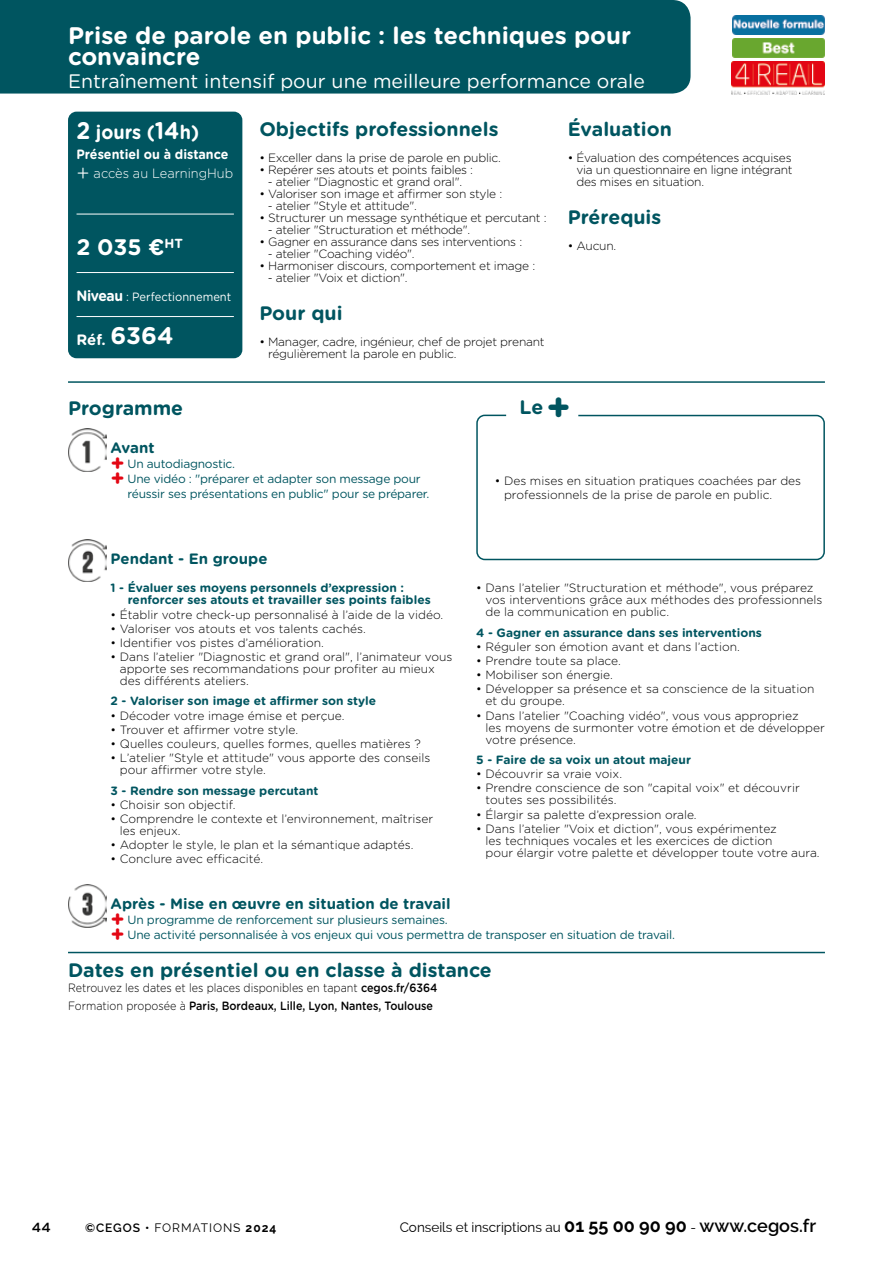
<style>
.page{position:relative;width:893px;height:1263px;background:#fff}
.page>*{position:absolute;margin:0;border:0;box-sizing:border-box;transform-origin:0 0}
.t1{font:700 24px/21px "Gotham Rounded";color:#fff}
.t2{font:700 22.5px "Gotham Rounded";color:#fff}
.t3{font:700 19.5px "Gotham Rounded";color:#005560}
.t4{font:19.5px "Gotham Rounded";color:#fff}
.t5{font:700 19.5px "Gotham Rounded";color:#fff;scale:.93 1}
.t6{font:700 15px "Gotham Rounded";color:#005560}
.t7{font:700 15px "Gotham Rounded";color:#fff}
.t8{font:13.5px "Raleway";color:#000}
.t9{font:700 13.5px/19.5px "Gotham Rounded";color:#fff;scale:.93 1}
.t10{font:500 13.5px "Ryker";color:#000}
.t11{font:300 12px/12px "Gotham Rounded";color:#000}
.t12{font:300 12px/12px "Gotham Rounded";letter-spacing:-.02em;color:#000}
.t13{font:12px/15px "Gotham Rounded";letter-spacing:-.02em;color:#005560}
.t14{font:700 12px/12px "Gotham Rounded";color:#005560}
.t15{font:300 12px/17.7px "Gotham Rounded";color:#000;scale:.9 1}
.t16{font:12px "Gotham Rounded";color:#fff;scale:.93 1}
.t17{font:12px "Raleway";letter-spacing:.08em;color:#000}
.s1{font-size:24px}
.s2{font-weight:300;font-size:22.5px}
.s3{font-weight:300}
.s4{font-weight:700;font-size:15px}
.s5{font-size:39px}
.s6{font-weight:700;font-size:22.5px;color:#e30613}
.s7{font-weight:500}
.s8{font-weight:600}
.s9{font-weight:700}
.s10{font-weight:700;font-size:18px}
.s11{font-weight:600;font-size:18px}
</style>
<div class="page">
<div style="left:68px;top:112px;width:174px;height:246px;background:#005560;border-radius:9px"></div>
<hr style="left:77px;top:214px;width:157px;height:1px;background:#fff">
<hr style="left:77px;top:272px;width:157px;height:1px;background:#fff">
<hr style="left:77px;top:316px;width:157px;height:1px;background:#fff">
<img style="left:731px;top:62px;width:94px;height:32px">
<div style="left:0;top:0;width:691px;height:94px;background:#005560"></div>
<hr style="left:68px;top:381px;width:757px;height:2px;background:#005560">
<div style="left:476px;top:415px;width:349px;height:145px;border:2px solid #005560;border-radius:8px"></div>
<img style="left:68px;top:429px;width:38px;height:42px">
<img style="left:68px;top:539px;width:38px;height:42px">
<img style="left:68px;top:884px;width:38px;height:43px">
<img style="left:732px;top:38px;width:92px;height:19px">
<img style="left:732px;top:15px;width:92px;height:19px">
<hr style="left:68px;top:952px;width:757px;height:1px;background:#005560">
<h1 class="t1" style="left:68px;top:24px;width:565px">Prise de parole en public : les techniques pour convaincre</h1>
<h3 class="t4" style="left:68px;top:68px;width:578px">Entraînement intensif pour une meilleure performance orale</h3>
<h3 class="t5" style="left:77px;top:118px;width:133px"><span class="s1">2</span> jours (<span class="s1">14</span>h)</h3>
<p class="t9" style="left:77px;top:144px;width:170px">Présentiel ou à distance <span class="s2">+</span> <span class="s3">accès au LearningHub</span></p>
<h2 class="t2" style="left:77px;top:231px;width:108px">2 035 €<sup>HT</sup></h2>
<p class="t16" style="left:77px;top:289px;width:168px"><span class="s4">Niveau</span> : Perfectionnement</p>
<p class="t7" style="left:77px;top:328px;width:98px">Réf. <span class="s1">6364</span></p>
<h3 class="t3" style="left:68px;top:393px;width:117px">Programme</h3>
<h3 class="t3" style="left:259px;top:115px;width:241px">Objectifs professionnels</h3>
<p class="t12" style="left:259px;top:151px;width:243px">• Exceller dans la prise de parole en public.</p>
<p class="t12" style="left:259px;top:163px;width:215px">• Repérer ses atouts et points faibles :</p>
<p class="t12" style="left:268px;top:175px;width:196px">- atelier "Diagnostic et grand oral".</p>
<p class="t12" style="left:259px;top:187px;width:244px">• Valoriser son image et affirmer son style :</p>
<p class="t12" style="left:268px;top:199px;width:150px">- atelier "Style et attitude".</p>
<p class="t12" style="left:259px;top:211px;width:289px">• Structurer un message synthétique et percutant :</p>
<p class="t12" style="left:268px;top:223px;width:204px">- atelier "Structuration et méthode".</p>
<p class="t12" style="left:259px;top:235px;width:264px">• Gagner en assurance dans ses interventions :</p>
<p class="t12" style="left:268px;top:247px;width:148px">- atelier "Coaching vidéo".</p>
<p class="t12" style="left:259px;top:259px;width:277px">• Harmoniser discours, comportement et image :</p>
<p class="t12" style="left:268px;top:271px;width:141px">- atelier "Voix et diction".</p>
<h3 class="t3" style="left:259px;top:299px;width:85px">Pour qui</h3>
<p class="t12" style="left:268px;top:335px;width:278px;text-indent:-9px">• Manager, cadre, ingénieur, chef de projet prenant régulièrement la parole en public.</p>
<h3 class="t3" style="left:568px;top:115px;width:106px">Évaluation</h3>
<p class="t11" style="left:576px;top:151px;width:218px;text-align:justify;text-indent:-9px">• Évaluation des compétences acquises via un questionnaire en ligne intégrant des mises en situation.</p>
<h3 class="t3" style="left:568px;top:203px;width:95px">Prérequis</h3>
<p class="t11" style="left:568px;top:239px;width:50px">• Aucun.</p>
<h3 class="t3" style="left:520px;top:393px;width:53px">Le<span class="s5">+</span></h3>
<p class="t6" style="left:111px;top:437px;width:45px">Avant</p>
<p class="t13" style="left:111px;top:456px;width:126px"><span class="s6">+</span> Un autodiagnostic.</p>
<p class="t13" style="left:111px;top:471px;width:312px"><span class="s6">+</span> Une vidéo : "préparer et adapter son message pour</p>
<p class="t13" style="left:128px;top:486px;width:303px">réussir ses présentations en public" pour se préparer.</p>
<p class="t6" style="left:111px;top:547px;width:158px">Pendant - En groupe</p>
<p class="t14" style="left:128px;top:582px;width:304px;text-indent:-17px">1 - Évaluer ses moyens personnels d’expression : renforcer ses atouts et travailler ses points faibles</p>
<p class="t11" style="left:111px;top:608px;width:334px">• Établir votre check-up personnalisé à l’aide de la vidéo.</p>
<p class="t11" style="left:111px;top:622px;width:257px">• Valoriser vos atouts et vos talents cachés.</p>
<p class="t11" style="left:111px;top:636px;width:215px">• Identifier vos pistes d’amélioration.</p>
<p class="t11" style="left:120px;top:650px;width:334px;text-indent:-9px">• Dans l’atelier "Diagnostic et grand oral", l’animateur vous apporte ses recommandations pour profiter au mieux des différents ateliers.</p>
<p class="t14" style="left:111px;top:695px;width:267px">2 - Valoriser son image et affirmer son style</p>
<p class="t11" style="left:111px;top:709px;width:236px">• Décoder votre image émise et perçue.</p>
<p class="t11" style="left:111px;top:723px;width:189px">• Trouver et affirmer votre style.</p>
<p class="t11" style="left:111px;top:737px;width:312px">• Quelles couleurs, quelles formes, quelles matières ?</p>
<p class="t11" style="left:120px;top:751px;width:312px;text-indent:-9px">• L’atelier "Style et attitude" vous apporte des conseils pour affirmer votre style.</p>
<p class="t14" style="left:111px;top:784px;width:209px">3 - Rendre son message percutant</p>
<p class="t11" style="left:111px;top:798px;width:126px">• Choisir son objectif.</p>
<p class="t11" style="left:120px;top:812px;width:315px;text-indent:-9px">• Comprendre le contexte et l’environnement, maîtriser les enjeux.</p>
<p class="t11" style="left:111px;top:838px;width:304px">• Adopter le style, le plan et la sémantique adaptés.</p>
<p class="t11" style="left:111px;top:852px;width:154px">• Conclure avec efficacité.</p>
<p class="t11" style="left:504px;top:474px;width:299px;line-height:13.5px;text-indent:-9px">• Des mises en situation pratiques coachées par des professionnels de la prise de parole en public.</p>
<p class="t11" style="left:485px;top:582px;width:339px;text-indent:-9px">• Dans l’atelier "Structuration et méthode", vous préparez vos interventions grâce aux méthodes des professionnels de la communication en public.</p>
<p class="t14" style="left:476px;top:626px;width:287px">4 - Gagner en assurance dans ses interventions</p>
<p class="t11" style="left:476px;top:640px;width:265px">• Réguler son émotion avant et dans l’action.</p>
<p class="t11" style="left:476px;top:654px;width:146px">• Prendre toute sa place.</p>
<p class="t11" style="left:476px;top:668px;width:138px">• Mobiliser son énergie.</p>
<p class="t11" style="left:485px;top:683px;width:330px;text-indent:-9px">• Développer sa présence et sa conscience de la situation et du groupe.</p>
<p class="t11" style="left:485px;top:709px;width:341px;text-indent:-9px">• Dans l’atelier "Coaching vidéo", vous vous appropriez<br>les moyens de surmonter votre émotion et de développer votre présence.</p>
<p class="t14" style="left:476px;top:753px;width:216px">5 - Faire de sa voix un atout majeur</p>
<p class="t11" style="left:476px;top:767px;width:147px">• Découvrir sa vraie voix.</p>
<p class="t11" style="left:485px;top:781px;width:316px;text-indent:-9px">• Prendre conscience de son "capital voix" et découvrir toutes ses possibilités.</p>
<p class="t11" style="left:476px;top:808px;width:222px">• Élargir sa palette d’expression orale.</p>
<p class="t11" style="left:485px;top:822px;width:336px;text-indent:-9px">• Dans l’atelier "Voix et diction", vous expérimentez<br>les techniques vocales et les exercices de diction<br>pour élargir votre palette et développer toute votre aura.</p>
<p class="t6" style="left:111px;top:893px;width:341px">Après - Mise en œuvre en situation de travail</p>
<p class="t13" style="left:111px;top:912px;width:566px"><span class="s6">+</span> Un programme de renforcement sur plusieurs semaines.<br><span class="s6">+</span> Une activité personnalisée à vos enjeux qui vous permettra de transposer en situation de travail.</p>
<h3 class="t3" style="left:68px;top:955px;width:425px">Dates en présentiel ou en classe à distance</h3>
<p class="t15" style="left:68px;top:978px;width:412px">Retrouvez les dates et les places disponibles en tapant <span class="s7">cegos.fr/6364<br></span>Formation proposée à <span class="s7">Paris, Bordeaux, Lille, Lyon, Nantes, Toulouse</span></p>
<p class="t10" style="left:31px;top:1219px;width:21px">44</p>
<p class="t17" style="left:85px;top:1221px;width:193px"><span class="s8">©CEGOS •</span> FORMATIONS <span class="s9">2024</span></p>
<p class="t8" style="left:400px;top:1219px;width:418px">Conseils et inscriptions au <span class="s10">01 55 00 90 90</span> - <span class="s11">www.cegos.fr</span></p>
</div>
